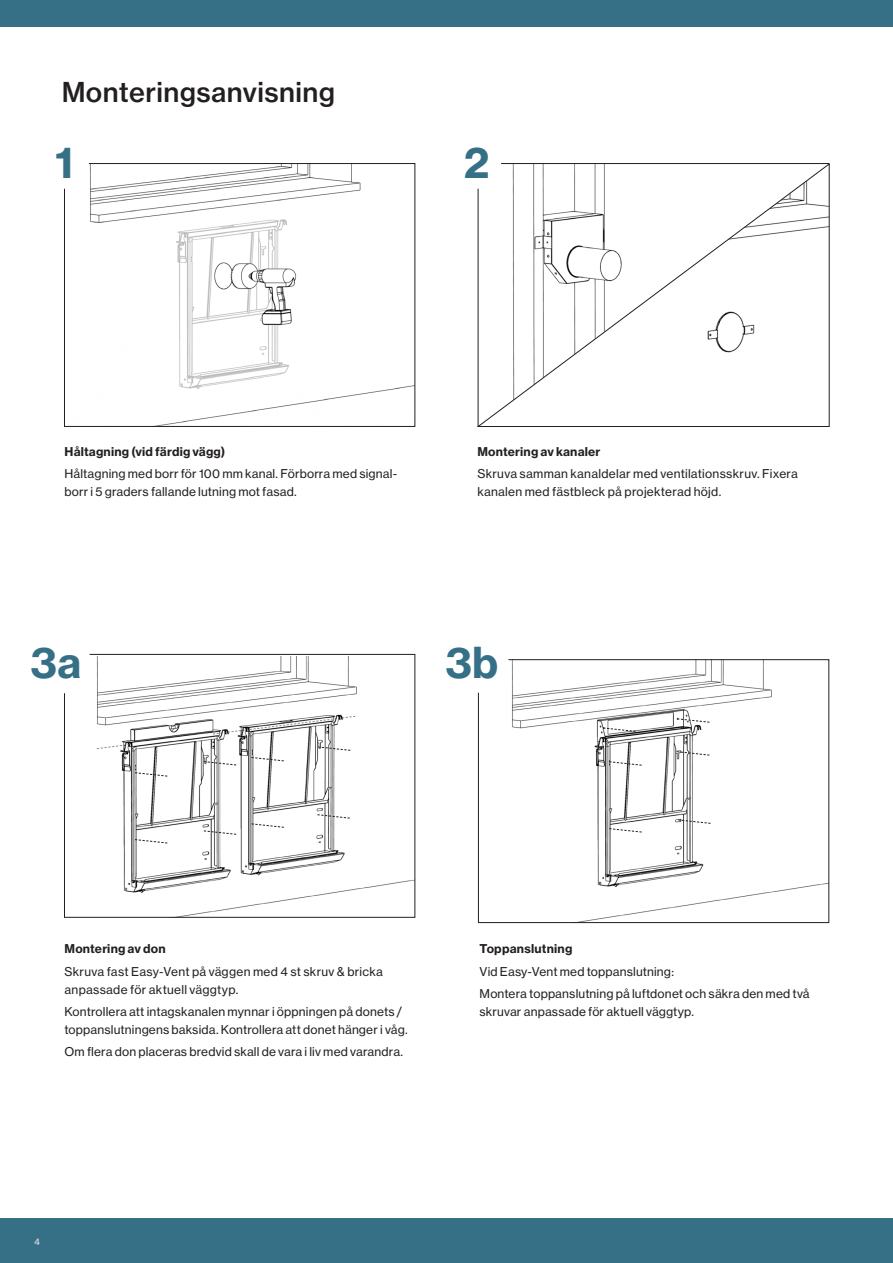
<style>
.page{position:relative;width:893px;height:1263px;background:#fff}
.page>*{position:absolute;margin:0;border:0;box-sizing:border-box;transform-origin:0 0}
.t1{font:42px "N Haas Grotesk TX Pro 75 Bd";color:#367086}
.Huvudrubrik{font:27px "N Haas Grotesk TX Pro 65 Md";letter-spacing:.015em;color:#231f20}
.Brödtext{font:12px/18px "N Haas Grotesk TX Pro 55 Rg";letter-spacing:.015em;color:#231f20}
.Brödtext-2{font:12px "N Haas Grotesk TX Pro 75 Bd";letter-spacing:.02em;color:#231f20}
.t2{font:9px "N Haas Grotesk TX Pro 65 Md";color:#ced1d7}
</style>
<div class="page">
<div style="left:0;top:1218px;width:893px;height:45px;background:#367086"></div>
<div style="left:0;top:0;width:893px;height:27px;background:#367086"></div>
<img style="left:511px;top:661px;width:316px;height:260px">
<div style="left:478px;top:659px;width:351px;height:264px;border:1px solid #231f20"></div>
<img style="left:96px;top:656px;width:317px;height:260px">
<div style="left:64px;top:654px;width:351px;height:264px;border:1px solid #231f20"></div>
<img style="left:90px;top:165px;width:323px;height:260px">
<div style="left:64px;top:163px;width:351px;height:264px;border:1px solid #231f20"></div>
<div style="left:40px;top:140px;width:49px;height:49px;background:#fff;border-radius:50%"></div>
<div style="left:46px;top:645px;width:49px;height:49px;background:#fff;border-radius:50%"></div>
<svg style="left:477px;top:163px;width:353px;height:264px"></svg>
<svg style="left:134px;top:772px;width:34px;height:5px"></svg>
<svg style="left:608px;top:761px;width:34px;height:5px"></svg>
<svg style="left:251px;top:757px;width:34px;height:5px"></svg>
<svg style="left:134px;top:839px;width:34px;height:5px"></svg>
<svg style="left:608px;top:828px;width:34px;height:5px"></svg>
<svg style="left:251px;top:823px;width:34px;height:5px"></svg>
<svg style="left:203px;top:830px;width:34px;height:5px"></svg>
<svg style="left:677px;top:819px;width:34px;height:5px"></svg>
<svg style="left:317px;top:814px;width:34px;height:5px"></svg>
<svg style="left:203px;top:761px;width:34px;height:5px"></svg>
<svg style="left:676px;top:751px;width:34px;height:5px"></svg>
<svg style="left:676px;top:718px;width:34px;height:5px"></svg>
<svg style="left:602px;top:727px;width:34px;height:5px"></svg>
<svg style="left:317px;top:746px;width:34px;height:5px"></svg>
<svg style="left:96px;top:744px;width:35px;height:5px"></svg>
<svg style="left:212px;top:715px;width:144px;height:20px"></svg>
<div style="left:462px;top:645px;width:49px;height:49px;background:#fff;border-radius:50%"></div>
<p class="Huvudrubrik" style="left:62px;top:75px;width:275px">Monteringsanvisning</p>
<p class="t1" style="left:55px;top:136px;width:20px">1</p>
<p class="t1" style="left:464px;top:136px;width:27px">2</p>
<p class="Brödtext-2" style="left:64px;top:444px;width:162px">Håltagning (vid färdig vägg)</p>
<p class="Brödtext" style="left:64px;top:465px;width:334px">Håltagning med borr för 100 mm kanal. Förborra med signal&shy;borr i 5 graders fallande lutning mot fasad.</p>
<p class="Brödtext-2" style="left:477px;top:444px;width:125px">Montering av kanaler</p>
<p class="Brödtext" style="left:477px;top:465px;width:322px">Skruva samman kanaldelar med ventilationsskruv. Fixera kanalen med fästbleck på projekterad höjd.</p>
<p class="t1" style="left:31px;top:636px;width:53px">3a</p>
<p class="t1" style="left:445px;top:636px;width:54px">3b</p>
<p class="Brödtext-2" style="left:64px;top:941px;width:103px">Montering av don</p>
<p class="Brödtext" style="left:64px;top:962px;width:320px">Skruva fast Easy-Vent på väggen med 4 st skruv &amp; bricka anpassade för aktuell väggtyp.</p>
<p class="Brödtext" style="left:64px;top:1002px;width:345px">Kontrollera att intagskanalen mynnar i öppningen på donets / toppanslutningens baksida. Kontrollera att donet hänger i våg.</p>
<p class="Brödtext" style="left:64px;top:1043px;width:340px">Om flera don placeras bredvid skall de vara i liv med varandra.</p>
<p class="t2" style="left:34px;top:1236px;width:7px">4</p>
<p class="Brödtext-2" style="left:479px;top:941px;width:94px">Toppanslutning</p>
<p class="Brödtext" style="left:479px;top:962px;width:196px">Vid Easy-Vent med toppanslutning:</p>
<p class="Brödtext" style="left:479px;top:984px;width:332px">Montera toppanslutning på luftdonet och säkra den med två skruvar anpassade för aktuell väggtyp.</p>
</div>
